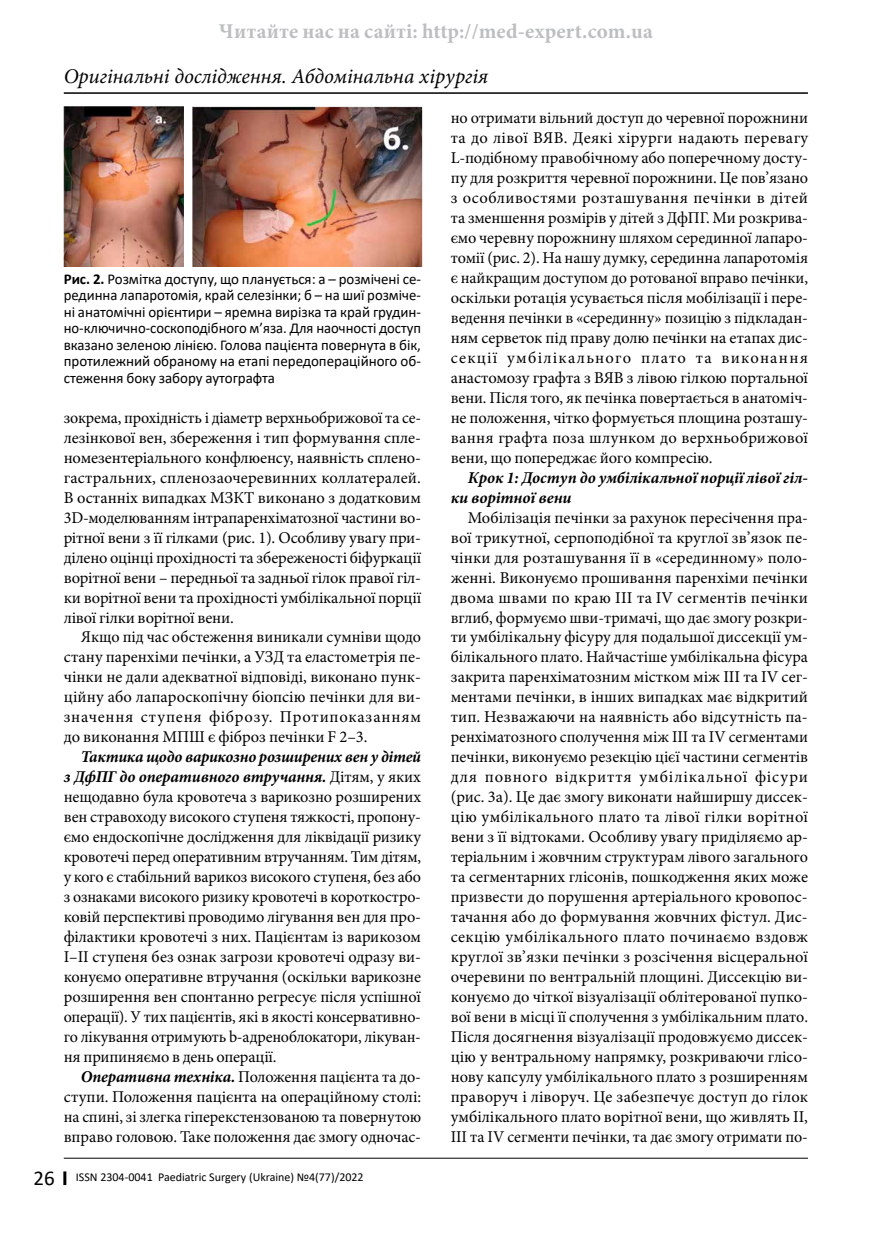
<style>
.page{position:relative;width:893px;height:1234px;background:#fff}
.page>*{position:absolute;margin:0;border:0;box-sizing:border-box;transform-origin:0 0}
.t1{font:italic 21px "Minion Pro";color:#000}
.t2{font:700 21px "Minion Pro";letter-spacing:.01em;color:#bcbec0}
.t3{font:16.5px/20px "Minion Pro";letter-spacing:-.005em;color:#000;text-align:justify}
.t4{font:italic 700 16.5px/20px "Minion Pro";color:#000}
.t5{font:15px/16.5px "Calibri";letter-spacing:-.005em;color:#000;text-align:justify}
.t6{font:12px "Calibri";color:#000}
.s1{font-weight:700}
.s2{font-weight:700;font-style:italic}
.s3{font-size:21px}
</style>
<div class="page">
<hr style="left:64px;top:92px;width:744px;height:2px;background:#000">
<svg style="left:63px;top:1171px;width:3px;height:13px"></svg>
<hr style="left:64px;top:1157px;width:744px;height:1px;background:#000">
<img style="left:64px;top:106px;width:120px;height:161px">
<img style="left:193px;top:106px;width:229px;height:161px">
<p class="t2" style="left:219px;top:16px;width:435px">Читайте нас на сайті: http://med-expert.com.ua</p>
<p class="t1" style="left:64px;top:62px;width:426px">Оригінальні дослідження. Абдомінальна хірургія</p>
<p class="t5" style="left:64px;top:270px;width:359px"><span class="s1">Рис. 2.</span> Розмітка доступу, що планується: а – розмічені се&shy;рединна лапаротомія, край селезінки; б – на шиї розміче&shy;ні анатомічні орієнтири – яремна вирізка та край грудин&shy;но-ключично-соскоподібного м’яза. Для наочності доступ вказано зеленою лінією. Голова пацієнта повернута в бік, протилежний обраному на етапі передопераційного об&shy;стеження боку забору аутографта</p>
<p class="t3" style="left:64px;top:407px;width:359px">зокрема, прохідність і діаметр верхньобрижової та се&shy;лезінкової вен, збереження і тип формування спле&shy;номезентеріального конфлюенсу, наявність сплено&shy;гастральних, спленозаочеревинних коллатералей.<br>В останніх випадках МЗКТ виконано з додатковим 3D-моделюванням інтрапаренхіматозної частини во&shy;рітної вени з її гілками (рис. 1). Особливу увагу при&shy;ділено оцінці прохідності та збереженості біфуркації ворітної вени – передньої та задньої гілок правої гіл&shy;ки ворітної вени та прохідності умбілікальної порції лівої гілки ворітної вени.</p>
<p class="t3" style="left:64px;top:627px;width:359px;text-indent:17px">Якщо під час обстеження виникали сумніви щодо стану паренхіми печінки, а УЗД та еластометрія пе&shy;чінки не дали адекватної відповіді, виконано пунк&shy;ційну або лапароскопічну біопсію печінки для ви&shy;значення ступеня фіброзу. Протипоказанням до виконання МПШ є фіброз печінки F 2–3.</p>
<p class="t3" style="left:64px;top:747px;width:359px;text-indent:17px"><span class="s2">Тактика щодо варикозно розширених вен у дітей з ДфПГ до оперативного втручання.</span> Дітям, у яких нещодавно була кровотеча з варикозно розширених вен стравоходу високого ступеня тяжкості, пропону&shy;ємо ендоскопічне дослідження для ліквідації ризику кровотечі перед оперативним втручанням. Тим дітям, у кого є стабільний варикоз високого ступеня, без або з ознаками високого ризику кровотечі в короткостро&shy;ковій перспективі проводимо лігування вен для про&shy;філактики кровотечі з них. Пацієнтам із варикозом І–ІІ ступеня без ознак загрози кровотечі одразу ви&shy;конуємо оперативне втручання (оскільки варикозне розширення вен спонтанно регресує після успішної операції). У тих пацієнтів, які в якості консервативно&shy;го лікування отримують b-адреноблокатори, лікуван&shy;ня припиняємо в день операції.</p>
<p class="t3" style="left:64px;top:1066px;width:359px;text-indent:17px"><span class="s2">Оперативна техніка.</span> Положення пацієнта та до&shy;ступи. Положення пацієнта на операційному столі: на спині, зі злегка гіперекстензованою та повернутою вправо головою. Таке положення дає змогу одночас-</p>
<p class="t6" style="left:33px;top:1167px;width:332px"><span class="s3">26</span> ISSN 2304-0041 Paediatric Surgery (Ukraine) №4(77)/2022</p>
<p class="t3" style="left:451px;top:108px;width:359px">но отримати вільний доступ до черевної порожнини та до лівої ВЯВ. Деякі хірурги надають перевагу L-подібному правобічному або поперечному досту&shy;пу для розкриття черевної порожнини. Це пов’язано з особливостями розташування печінки в дітей та зменшення розмірів у дітей з ДфПГ. Ми розкрива&shy;ємо черевну порожнину шляхом серединної лапаро&shy;томії (рис. 2). На нашу думку, серединна лапаротомія є найкращим доступом до ротованої вправо печінки, оскільки ротація усувається після мобілізації і пере&shy;ведення печінки в «серединну» позицію з підкладан&shy;ням серветок під праву долю печінки на етапах дис&shy;секції умбілікального плато та виконання анастомозу графта з ВЯВ з лівою гілкою портальної вени. Після того, як печінка повертається в анатоміч&shy;не положення, чітко формується площина розташу&shy;вання графта поза шлунком до верхньобрижової вени, що попереджає його компресію.</p>
<p class="t4" style="left:451px;top:467px;width:359px;text-indent:17px">Крок 1: Доступ до умбілікальної порції лівої гіл&shy;ки ворітної вени</p>
<p class="t3" style="left:451px;top:507px;width:359px;text-indent:17px">Мобілізація печінки за рахунок пересічення пра&shy;вої трикутної, серпоподібної та круглої зв’язок пе&shy;чінки для розташування її в «серединному» поло&shy;женні. Виконуємо прошивання паренхіми печінки двома швами по краю ІІІ та IV сегментів печінки вглиб, формуємо шви-тримачі, що дає змогу розкри&shy;ти умбілікальну фісуру для подальшої диссекції ум&shy;білікального плато. Найчастіше умбілікальна фісура закрита паренхіматозним містком між ІІІ та IV сег&shy;ментами печінки, в інших випадках має відкритий тип. Незважаючи на наявність або відсутність па&shy;ренхіматозного сполучення між ІІІ та IV сегментами печінки, виконуємо резекцію цієї частини сегментів для повного відкриття умбілікальної фісури (рис. 3а). Це дає змогу виконати найширшу диссек&shy;цію умбілікального плато та лівої гілки ворітної вени з її відтоками. Особливу увагу приділяємо ар&shy;теріальним і жовчним структурам лівого загального та сегментарних глісонів, пошкодження яких може призвести до порушення артеріального кровопос&shy;тачання або до формування жовчних фістул. Дис&shy;секцію умбілікального плато починаємо вздовж круглої зв’язки печінки з розсічення вісцеральної очеревини по вентральній площині. Диссекцію ви&shy;конуємо до чіткої візуалізації облітерованої пупко&shy;вої вени в місці її сполучення з умбілікальним плато.<br>Після досягнення візуалізації продовжуємо диссек&shy;цію у вентральному напрямку, розкриваючи глісо&shy;нову капсулу умбілікального плато з розширенням праворуч і ліворуч. Це забезпечує доступ до гілок умбілікального плато ворітної вени, що живлять ІІ, ІІІ та IV сегменти печінки, та дає змогу отримати по-</p>
</div>
